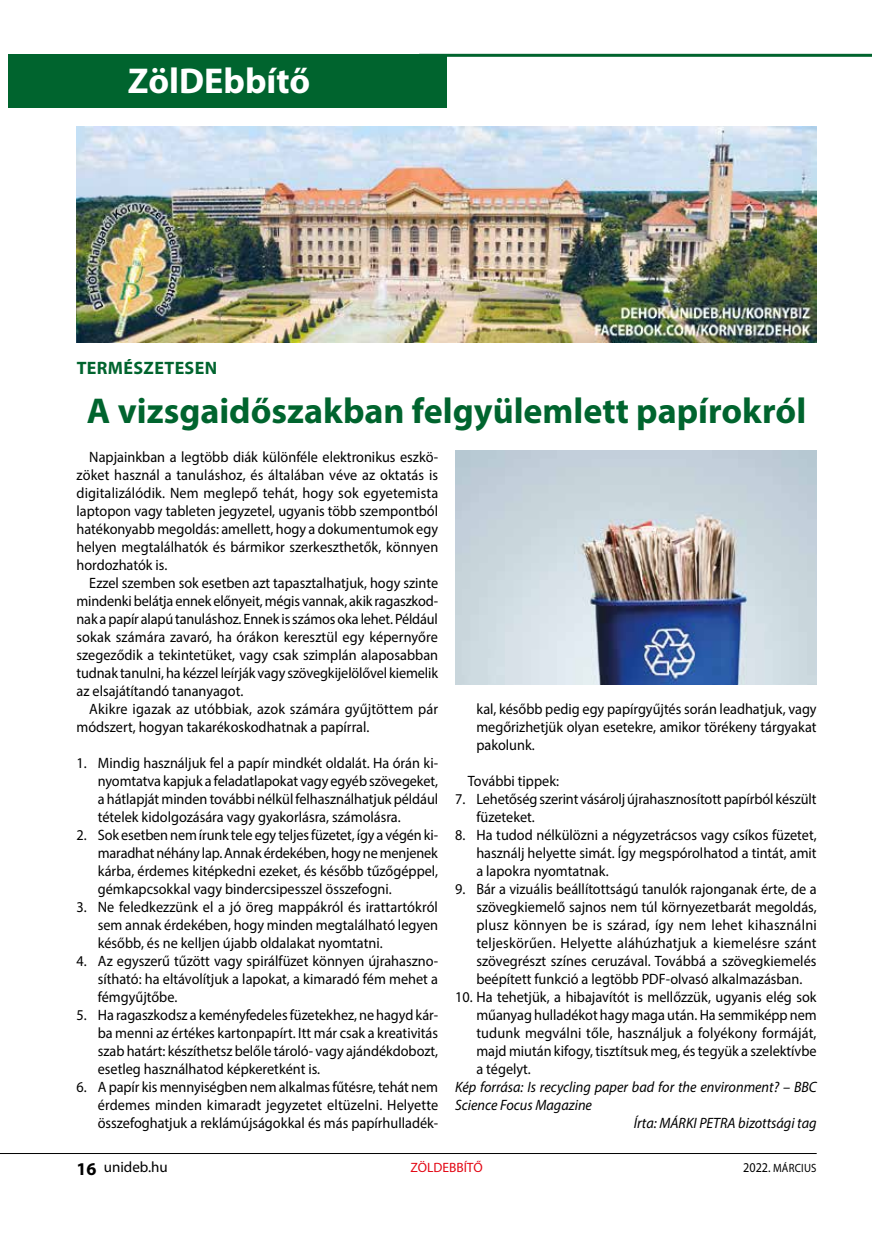
<style>
.page{position:relative;width:872px;height:1234px;background:#fff}
.page>*{position:absolute;margin:0;border:0;box-sizing:border-box;transform-origin:0 0}
.t1{font:700 36px "Myriad Pro";color:#00642e}
.t2{font:700 36px "Myriad Pro";color:#fff}
.t3{font:700 18px "Myriad Pro";color:#00642e}
.t4{font:15px/18px "Myriad Pro";color:#000;text-align:justify;scale:.95 1}
.t5{font:italic 15px "Myriad Pro";color:#000;scale:.95 1}
.t6{font:15px "Myriad Pro";color:#000}
.t7{font:13.5px "Myriad Pro";color:#e30613}
.t8{font:12px "Myriad Pro";letter-spacing:.02em;color:#000;scale:.9 1}
.s1{font-weight:700;font-size:18px}
.s2{font-size:13.5px}
</style>
<div class="page">
<hr style="left:0;top:1152px;width:816px;height:1px;background:#000">
<div style="left:9px;top:54px;width:437px;height:54px;background:#00642e"></div>
<img style="left:77px;top:126px;width:739px;height:216px">
<hr style="left:419px;top:54px;width:453px;height:3px;background:#00642e">
<img style="left:455px;top:450px;width:361px;height:234px">
<h1 class="t2" style="left:128px;top:57px;width:184px">ZölDEbbítő</h1>
<p class="t3" style="left:77px;top:356px;width:12px">természetesen</p>
<h1 class="t1" style="left:87px;top:387px;width:721px">A vizsgaidőszakban felgyülemlett papírokról</h1>
<p class="t4" style="left:77px;top:447px;width:382px;text-indent:13px">Napjainkban a legtöbb diák különféle elektronikus eszkö&shy;zöket használ a tanuláshoz, és általában véve az oktatás is digitalizálódik. Nem meglepő tehát, hogy sok egyetemista laptopon vagy tableten jegyzetel, ugyanis több szempontból hatékonyabb megoldás: amellett, hogy a dokumentumok egy helyen megtalálhatók és bármikor szerkeszthetők, könnyen hordozhatók is.</p>
<p class="t4" style="left:77px;top:573px;width:382px;text-indent:13px">Ezzel szemben sok esetben azt tapasztalhatjuk, hogy szinte mindenki belátja ennek előnyeit, mégis vannak, akik ragaszkod&shy;nak a papír alapú tanuláshoz. Ennek is számos oka lehet. Például sokak számára zavaró, ha órákon keresztül egy képernyőre szegeződik a tekintetüket, vagy csak szimplán alaposabban tudnak tanulni, ha kézzel leírják vagy szövegkijelölővel kiemelik az elsajátítandó tananyagot.</p>
<p class="t4" style="left:77px;top:699px;width:382px;text-indent:13px">Akikre igazak az utóbbiak, azok számára gyűjtöttem pár módszert, hogyan takarékoskodhatnak a papírral.</p>
<p class="t4" style="left:98px;top:753px;width:360px;text-indent:-21px">1. Mindig használjuk fel a papír mindkét oldalát. Ha órán ki&shy;nyomtatva kapjuk a feladatlapokat vagy egyéb szövegeket, a hátlapját minden további nélkül felhasználhatjuk például tételek kidolgozására vagy gyakorlásra, számolásra.</p>
<p class="t4" style="left:98px;top:825px;width:360px;text-indent:-21px">2. Sok esetben nem írunk tele egy teljes füzetet, így a végén ki&shy;maradhat néhány lap. Annak érdekében, hogy ne menjenek kárba, érdemes kitépkedni ezeket, és később tűzőgéppel, gémkapcsokkal vagy bindercsipesszel összefogni.</p>
<p class="t4" style="left:98px;top:897px;width:360px;text-indent:-21px">3. Ne feledkezzünk el a jó öreg mappákról és irattartókról sem annak érdekében, hogy minden megtalálható legyen később, és ne kelljen újabb oldalakat nyomtatni.</p>
<p class="t4" style="left:98px;top:951px;width:360px;text-indent:-21px">4. Az egyszerű tűzött vagy spirálfüzet könnyen újrahaszno&shy;sítható: ha eltávolítjuk a lapokat, a kimaradó fém mehet a fémgyűjtőbe.</p>
<p class="t4" style="left:98px;top:1005px;width:360px;text-indent:-21px">5. Ha ragaszkodsz a keményfedeles füzetekhez, ne hagyd kár&shy;ba menni az értékes kartonpapírt. I tt már csak a kreativitás szab határt: készíthetsz belőle tároló- vagy ajándékdobozt, esetleg használhatod képkeretként is.</p>
<p class="t4" style="left:98px;top:1077px;width:360px;text-indent:-21px">6. A papír kis mennyiségben nem alkalmas fűtésre, tehát nem érdemes minden kimaradt jegyzetet eltüzelni. Helyette összefoghatjuk a reklámújságokkal és más papírhulladék-</p>
<p class="t4" style="left:476px;top:699px;width:360px">kal, később pedig egy papírgyűjtés során leadhatjuk, vagy megőrizhetjük olyan esetekre, amikor törékeny tárgyakat pakolunk.</p>
<p class="t4" style="left:468px;top:771px;width:98px">További tippek:</p>
<p class="t4" style="left:476px;top:789px;width:359px;text-indent:-21px">7. Lehetőség szerint vásárolj újrahasznosított papírból készült füzeteket.</p>
<p class="t4" style="left:476px;top:825px;width:360px;text-indent:-21px">8. Ha tudod nélkülözni a négyzetrácsos vagy csíkos füzetet, használj helyette simát. Így megspórolhatod a tintát, amit a lapokra nyomtatnak.</p>
<p class="t4" style="left:476px;top:879px;width:360px;text-indent:-21px">9. Bár a vizuális beállítottságú tanulók rajonganak érte, de a szövegkiemelő sajnos nem túl környezetbarát megoldás, plusz könnyen be is szárad, így nem lehet kihasználni teljeskörűen. Helyette aláhúzhatjuk a kiemelésre szánt szövegrészt színes ceruzával. Továbbá a szövegkiemelés beépített funkció a legtöbb PDF-olvasó alkalmazásban.</p>
<p class="t4" style="left:476px;top:987px;width:360px;text-indent:-21px">10. Ha tehetjük, a hibajavítót is mellőzzük, ugyanis elég sok műanyag hulladékot hagy maga után. Ha semmiképp nem tudunk megválni tőle, használjuk a folyékony formáját, majd miután kifogy, tisztítsuk meg, és tegyük a szelektívbe a tégelyt.</p>
<p class="t5" style="left:455px;top:1077px;width:382px">Kép forrása: Is recycling paper bad for the environment? – BBC</p>
<p class="t5" style="left:455px;top:1095px;width:146px">Science Focus Magazine</p>
<p class="t5" style="left:633px;top:1113px;width:194px">Írta: MÁRKI PETRA bizottsági tag</p>
<p class="t6" style="left:77px;top:1157px;width:93px"><span class="s1">16</span> unideb.hu</p>
<p class="t7" style="left:410px;top:1158px;width:73px">ZÖLDEBBÍTŐ</p>
<p class="t8" style="left:743px;top:1159px;width:83px"><span class="s2">2022.</span> március</p>
</div>
